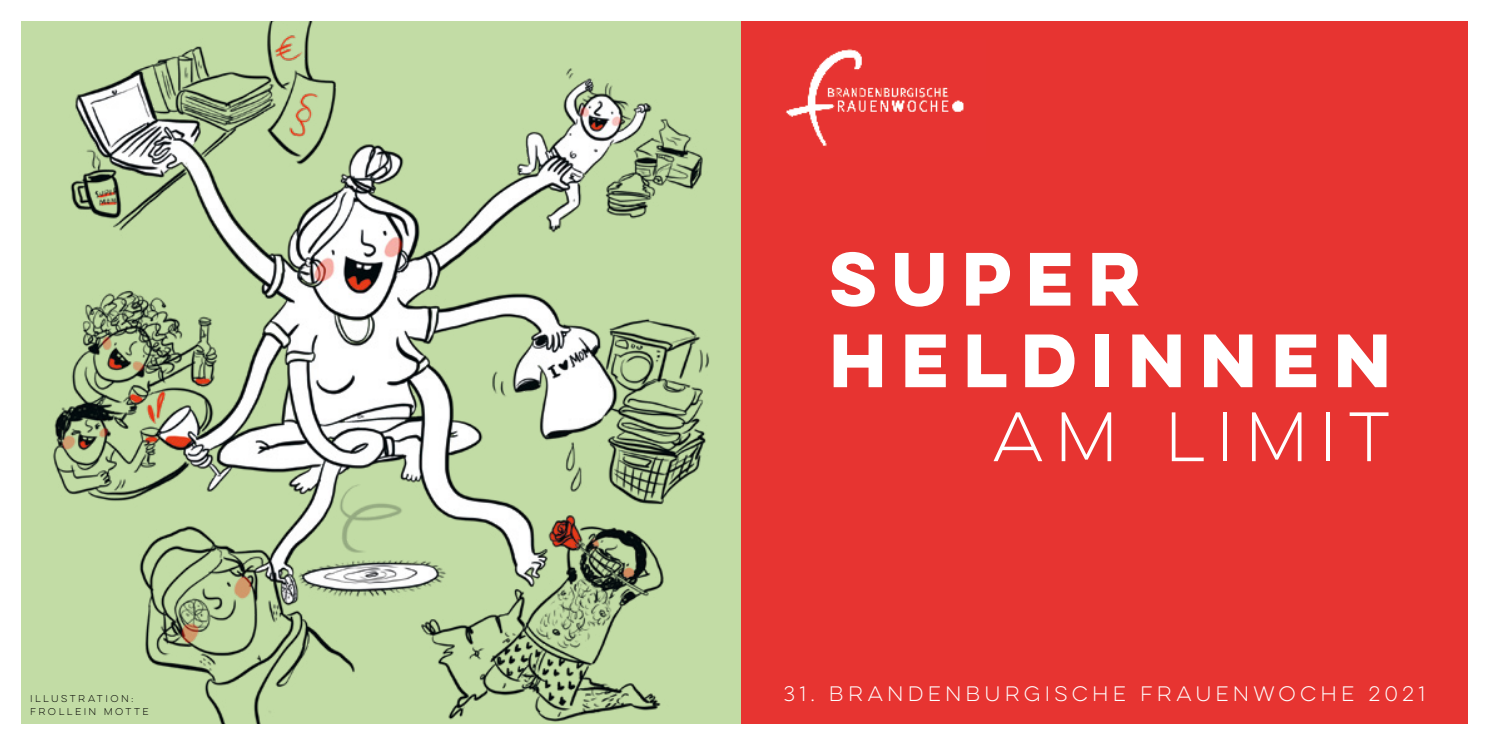
<style>
.page{position:relative;width:1489px;height:745px;background:#fff}
.page>*{position:absolute;margin:0;border:0;box-sizing:border-box;transform-origin:0 0}
.t1{font:700 67.5px/81.5px "Lulo Clean One";letter-spacing:-.005em;color:#fff}
.t2{font:62.5px "Lulo Clean One";letter-spacing:-.025em;color:#fff}
.t3{font:18.75px "Lulo Clean One";letter-spacing:.02em;color:#fff}
.t4{font:8.75px/12.5px "Lulo Clean One";letter-spacing:.075em;color:#000}
</style>
<div class="page">
<div style="left:21px;top:21px;width:719px;height:702px;background:#c2dca5"></div>
<img style="left:53px;top:21px;width:657px;height:702px">
<div style="left:741px;top:21px;width:726px;height:702px;background:#e73431"></div>
<img style="left:785px;top:49px;width:179px;height:97px">
<p class="t4" style="left:30px;top:692px;width:122px">ILLUSTRATION:<br>FROLLEIN MOTTE</p>
<h1 class="t1" style="left:829px;top:236px;width:578px">SUPER<br>HELDINNEN</h1>
<h2 class="t2" style="left:992px;top:393px;width:411px">AM LIMIT</h2>
<p class="t3" style="left:783px;top:680px;width:647px">31. BRANDENBURGISCHE FRAUENWOCHE 2021</p>
</div>
